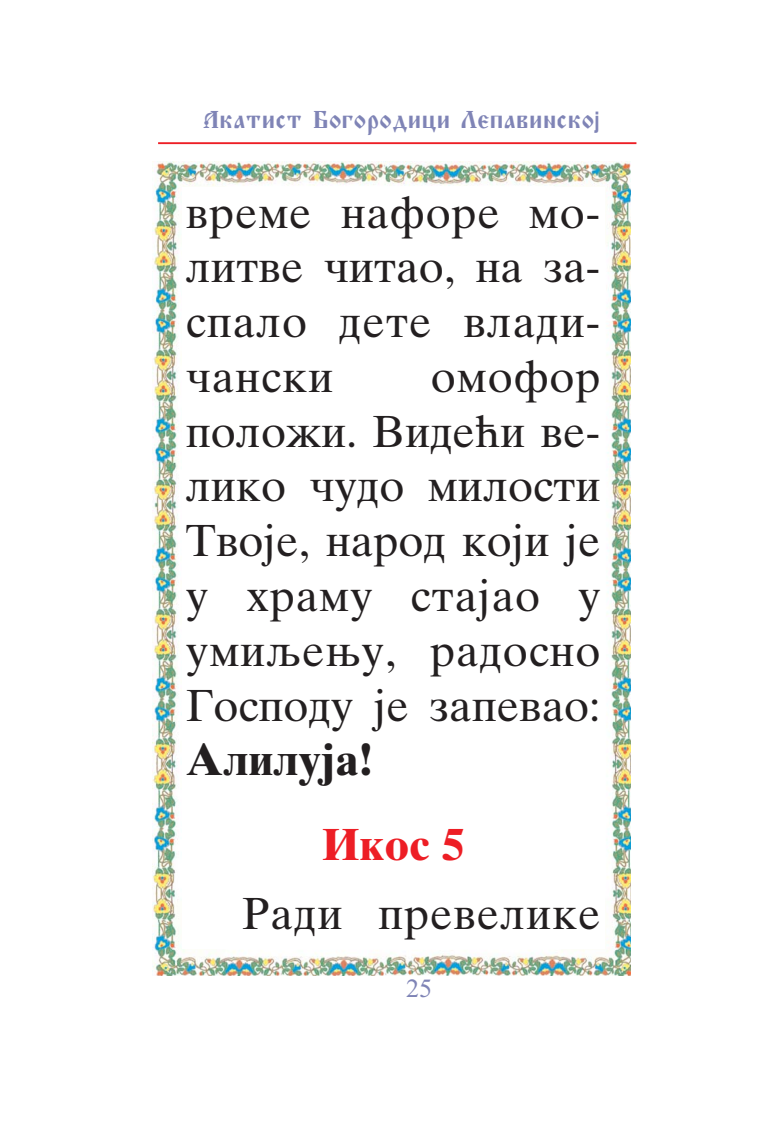
<style>
.page{position:relative;width:783px;height:1134px;background:#fff}
.page>*{position:absolute;margin:0;border:0;box-sizing:border-box;transform-origin:0 0}
.t1{font:45px/54.8px "Times Ten Cyrillic Upright";letter-spacing:.02em;color:#231f20;text-align:justify}
.t2{font:700 45px "Times Ten Cyrillic";color:#231f20}
.t3{font:700 45px "Times Ten Cyrillic";color:#ed1e25}
.t4{font:30px "Studenica";letter-spacing:.015em;color:#7f84b6}
.t5{font:26.25px "Times New Roman";color:#7f84b6}
.s1{font-family:"Hlevetica";font-weight:700;font-size:22.5px}
</style>
<div class="page">
<img style="left:152px;top:161px;width:479px;height:814px">
<div style="left:182px;top:188px;width:422px;height:761px;background:#fff"></div>
<hr style="left:158px;top:142px;width:478px;height:2px;background:#ed1e25">
<p class="t4" style="left:203px;top:100px;width:398px">Akatist Bogorodiqi Lepavinsko<span class="s1">j</span></p>
<p class="t1" style="left:186px;top:185px;width:416px">vreme nafore mo&shy;litve Ëitao, na za&shy;spalo dete vladi-Ëanski</p>
<p class="t1" style="left:186px;top:349px;width:416px;text-indent:245px">omofor poloæi. VideÊi ve&shy;liko Ëudo milosti Tvoje, narod koji je u hramu stajao u umiwequ, radosno Gospodu je zapevao:</p>
<p class="t2" style="left:186px;top:733px;width:189px">Aliluja!</p>
<p class="t3" style="left:322px;top:818px;width:144px">Ikos 5</p>
<p class="t1" style="left:242px;top:886px;width:360px">Radi prevelike</p>
<p class="t5" style="left:406px;top:979px;width:28px">25</p>
</div>
